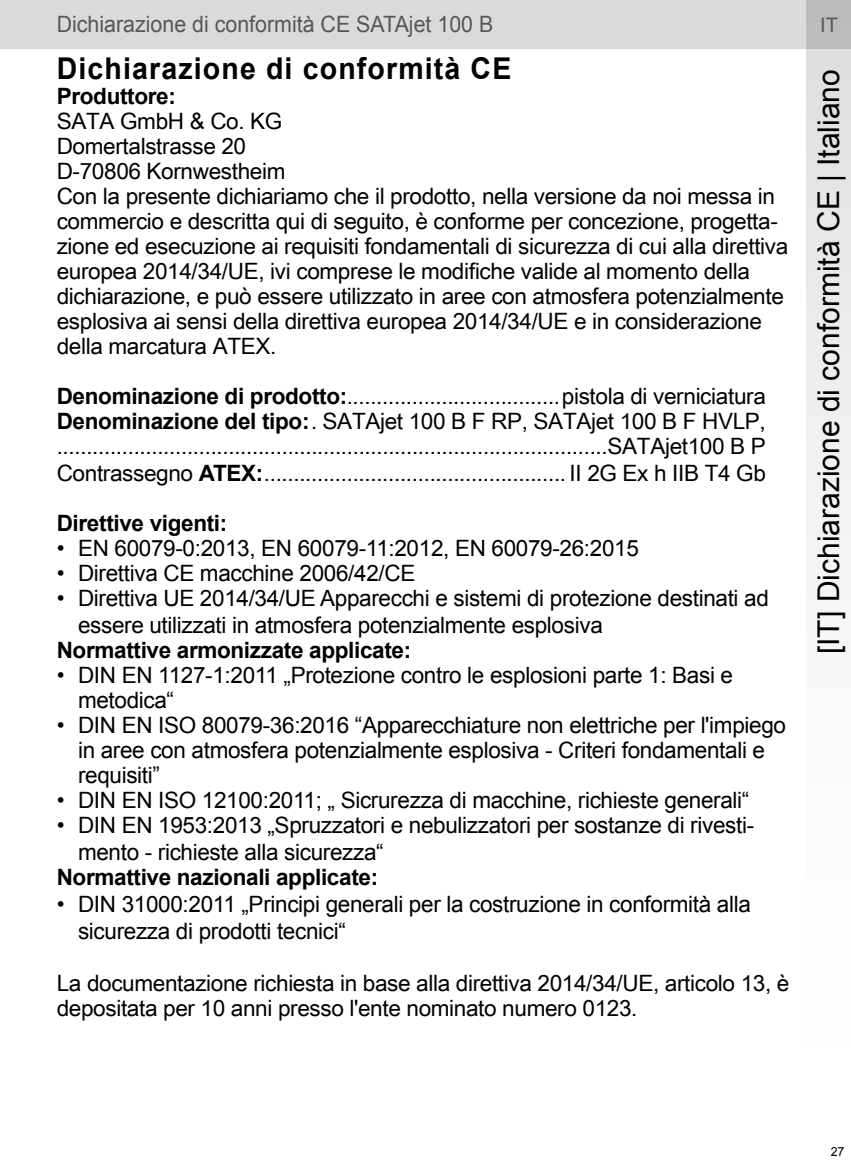
<style>
.page{position:relative;width:851px;height:1170px;background:#fff}
.page>*{position:absolute;margin:0;border:0;box-sizing:border-box;transform-origin:0 0}
.t1{font:30px "Arial";color:#000}
.t2{font:700 30px "Arial";letter-spacing:.04em;color:#000;scale:.95 1}
.t3{font:22.5px/25px "Arial Unicode MS";letter-spacing:-.015em;color:#000}
.t4{font:22.5px/27px "Arial";letter-spacing:-.015em;color:#000}
.t5{font:700 22.5px "Arial";letter-spacing:-.015em;color:#000}
.t6{font:22.5px "Arial";color:#575756;scale:.95 1}
.t7{font:20px "Arial";color:#575756}
.t8{font:12.5px "Arial";color:#000}
.s1{font-family:"Arial";font-weight:700}
</style>
<div class="page">
<div style="left:0;top:0;width:850px;height:49px;background:#dadada"></div>
<svg style="left:806px;top:0;width:44px;height:555px"></svg>
<p class="t6" style="left:57px;top:10px;width:461px">Dichiarazione di conformità CE SATAjet 100 B</p>
<p class="t7" style="left:820px;top:11px;width:19px">IT</p>
<h1 class="t2" style="left:57px;top:48px;width:480px">Dichiarazione di conformità CE</h1>
<p class="t5" style="left:57px;top:81px;width:121px">Produttore:</p>
<p class="t3" style="left:57px;top:108px;width:733px">SATA GmbH &amp; Co. KG<br>Domertalstrasse 20<br>D-70806 Kornwestheim<br>Con la presente dichiariamo che il prodotto, nella versione da noi messa in commercio e descritta qui di seguito, è conforme per concezione, progetta&shy;zione ed esecuzione ai requisiti fondamentali di sicurezza di cui alla direttiva europea 2014/34/UE, ivi comprese le modifiche valide al momento della dichiarazione, e può essere utilizzato in aree con atmosfera potenzialmente esplosiva ai sensi della direttiva europea 2014/34/UE e in considerazione della marcatura ATEX.</p>
<p class="t3" style="left:57px;top:382px;width:710px;line-height:25.8px;text-align:justify"><span class="s1">Denominazione di prodotto:</span>....................................pistola di verniciatura <span class="s1">Denominazione del tipo:</span>. SATAjet 100 B F RP, SATAjet 100 B F HVLP, .............................................................................................SATAjet100 B P Contrassegno <span class="s1">ATEX:</span>................................................... II 2G Ex h IIB T4 Gb</p>
<p class="t5" style="left:57px;top:508px;width:172px">Direttive vigenti:</p>
<p class="t4" style="left:57px;top:534px;width:583px">• EN 60079-0:2013, EN 60079-11:2012, EN 60079-26:2015</p>
<p class="t4" style="left:57px;top:559px;width:360px">• Direttiva CE macchine 2006/42/CE</p>
<p class="t4" style="left:78px;top:584px;width:692px;text-indent:-21px">• Direttiva UE 2014/34/UE Apparecchi e sistemi di protezione destinati ad essere utilizzati in atmosfera potenzialmente esplosiva</p>
<p class="t5" style="left:57px;top:635px;width:356px">Normattive armonizzate applicate:</p>
<p class="t4" style="left:78px;top:662px;width:656px;line-height:25px;text-indent:-21px">• DIN EN 1127-1:2011 „Protezione contro le esplosioni parte 1: Basi e metodica“</p>
<p class="t4" style="left:78px;top:712px;width:709px;line-height:25px;text-indent:-21px">• DIN EN ISO 80079-36:2016 “Apparecchiature non elettriche per l'impiego in aree con atmosfera potenzialmente esplosiva - Criteri fondamentali e requisiti”</p>
<p class="t4" style="left:57px;top:786px;width:694px">• DIN EN ISO 12100:2011; „ Sicrurezza di macchine, richieste generali“</p>
<p class="t4" style="left:78px;top:811px;width:677px;text-indent:-21px">• DIN EN 1953:2013 „Spruzzatori e nebulizzatori per sostanze di rivesti&shy;mento - richieste alla sicurezza“</p>
<p class="t5" style="left:57px;top:862px;width:323px">Normattive nazionali applicate:</p>
<p class="t4" style="left:78px;top:890px;width:674px;text-indent:-21px">• DIN 31000:2011 „Principi generali per la costruzione in conformità alla sicurezza di prodotti tecnici“</p>
<p class="t3" style="left:57px;top:970px;width:734px">La documentazione richiesta in base alla direttiva 2014/34/UE, articolo 13, è depositata per 10 anni presso l'ente nominato numero 0123.</p>
<h1 class="t1" style="left:808px;top:654px;width:586px;rotate:-90deg">[IT] Dichiarazione di conformità CE | Italiano</h1>
<p class="t8" style="left:830px;top:1143px;width:15px">27</p>
</div>
